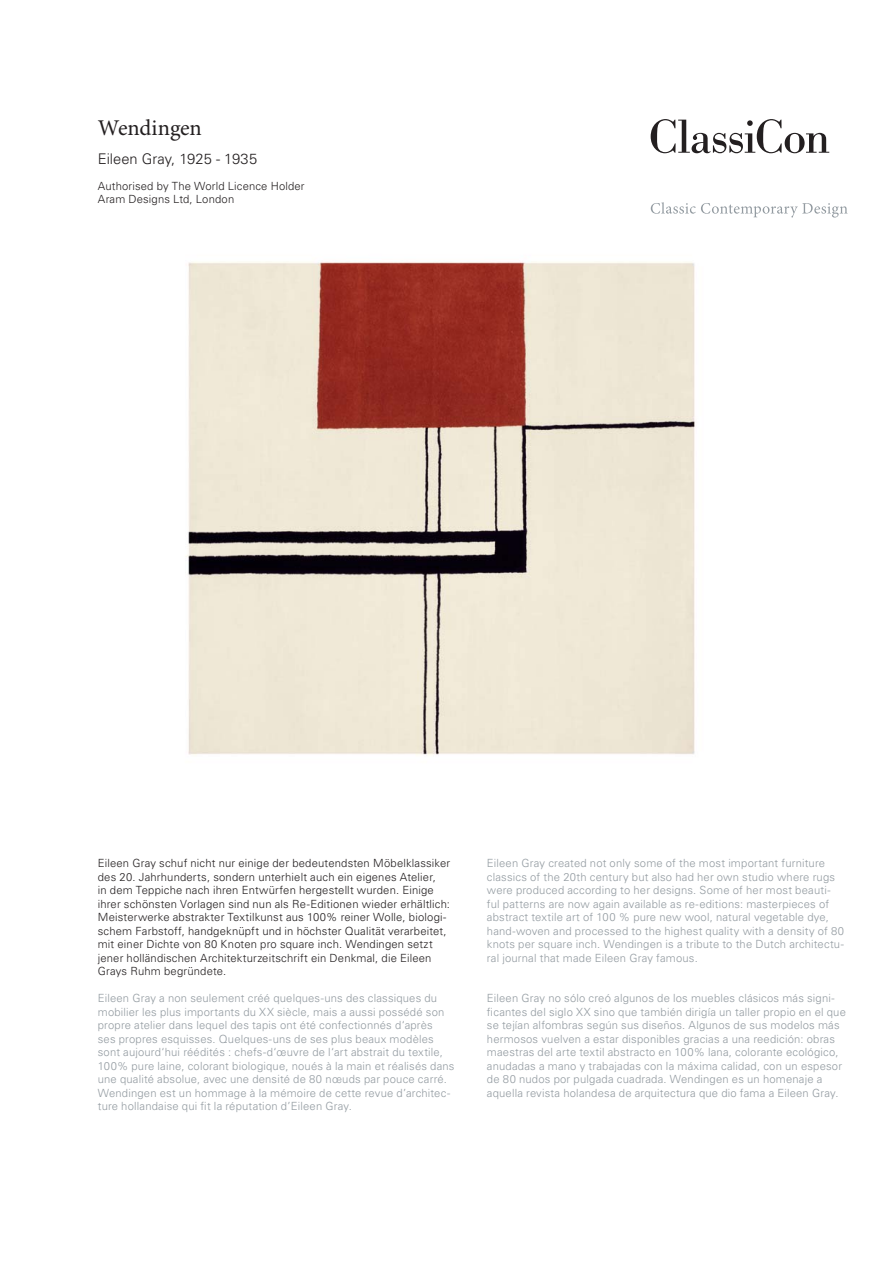
<style>
.page{position:relative;width:893px;height:1263px;background:#fff}
.page>*{position:absolute;margin:0;border:0;box-sizing:border-box;transform-origin:0 0}
.t1{font:22.5px "Minion Pro";letter-spacing:-.01em;color:#231f20}
.t2{font:300 14.7px "Univers LT Std";color:#231f20}
.t3{font:300 11.25px/13.5px "Univers LT Std";letter-spacing:.015em;color:#939ba1}
.t4{font:300 11.25px/13.5px "Univers LT Std";letter-spacing:.015em;color:#231f20}
</style>
<div class="page">
<img style="left:186px;top:262px;width:509px;height:493px">
<svg style="left:651px;top:202px;width:196px;height:16px"></svg>
<svg style="left:651px;top:119px;width:178px;height:34px"></svg>
<h1 class="t1" style="left:98px;top:119px;width:106px">Wendingen</h1>
<h2 class="t2" style="left:98px;top:151px;width:161px">Eileen Gray, 1925 - 1935</h2>
<p class="t4" style="left:98px;top:179px;width:208px">Authorised by The World Licence Holder<br>Aram Designs Ltd, London</p>
<p class="t4" style="left:98px;top:857px;width:354px">Eileen Gray schuf nicht nur einige der bedeutendsten Möbelklassiker des 20. Jahrhunderts, sondern unterhielt auch ein eigenes Atelier,<br>in dem Teppiche nach ihren Entwürfen hergestellt wurden. Einige ihrer schönsten Vorlagen sind nun als Re-Editionen wieder erhältlich:<br>Meisterwerke abstrakter Textilkunst aus 100% reiner Wolle, biologi&shy;schem Farbstoff, handgeknüpft und in höchster Qualität verarbeitet, mit einer Dichte von 80 Knoten pro square inch. Wendingen setzt jener holländischen Architekturzeitschrift ein Denkmal, die Eileen Grays Ruhm begründete.</p>
<p class="t3" style="left:98px;top:992px;width:358px">Eileen Gray a non seulement créé quelques-uns des classiques du mobilier les plus importants du XX siècle, mais a aussi possédé son propre atelier dans lequel des tapis ont été confectionnés d‘après<br>ses propres esquisses. Quelques-uns de ses plus beaux modèles sont aujourd‘hui réédités : chefs-d‘œuvre de l‘art abstrait du textile, 100% pure laine, colorant biologique, noués à la main et réalisés dans une qualité absolue, avec une densité de 80 nœuds par pouce carré.<br>Wendingen est un hommage à la mémoire de cette revue d’architec&shy;ture hollandaise qui fit la réputation d’Eileen Gray.</p>
<p class="t3" style="left:487px;top:857px;width:359px">Eileen Gray created not only some of the most important furniture classics of the 20th century but also had her own studio where rugs were produced according to her designs. Some of her most beauti&shy;ful patterns are now again available as re-editions: masterpieces of abstract textile art of 100 % pure new wool, natural vegetable dye, hand-woven and processed to the highest quality with a density of 80 knots per square inch. Wendingen is a tribute to the Dutch architectu&shy;ral journal that made Eileen Gray famous.</p>
<p class="t3" style="left:487px;top:992px;width:360px">Eileen Gray no sólo creó algunos de los muebles clásicos más signi&shy;ficantes del siglo XX sino que también dirigía un taller propio en el que se tejían alfombras según sus diseños. Algunos de sus modelos más hermosos vuelven a estar disponibles gracias a una reedición: obras maestras del arte textil abstracto en 100% lana, colorante ecológico, anudadas a mano y trabajadas con la máxima calidad, con un espesor de 80 nudos por pulgada cuadrada. Wendingen es un homenaje a aquella revista holandesa de arquitectura que dio fama a Eileen Gray.</p>
</div>
